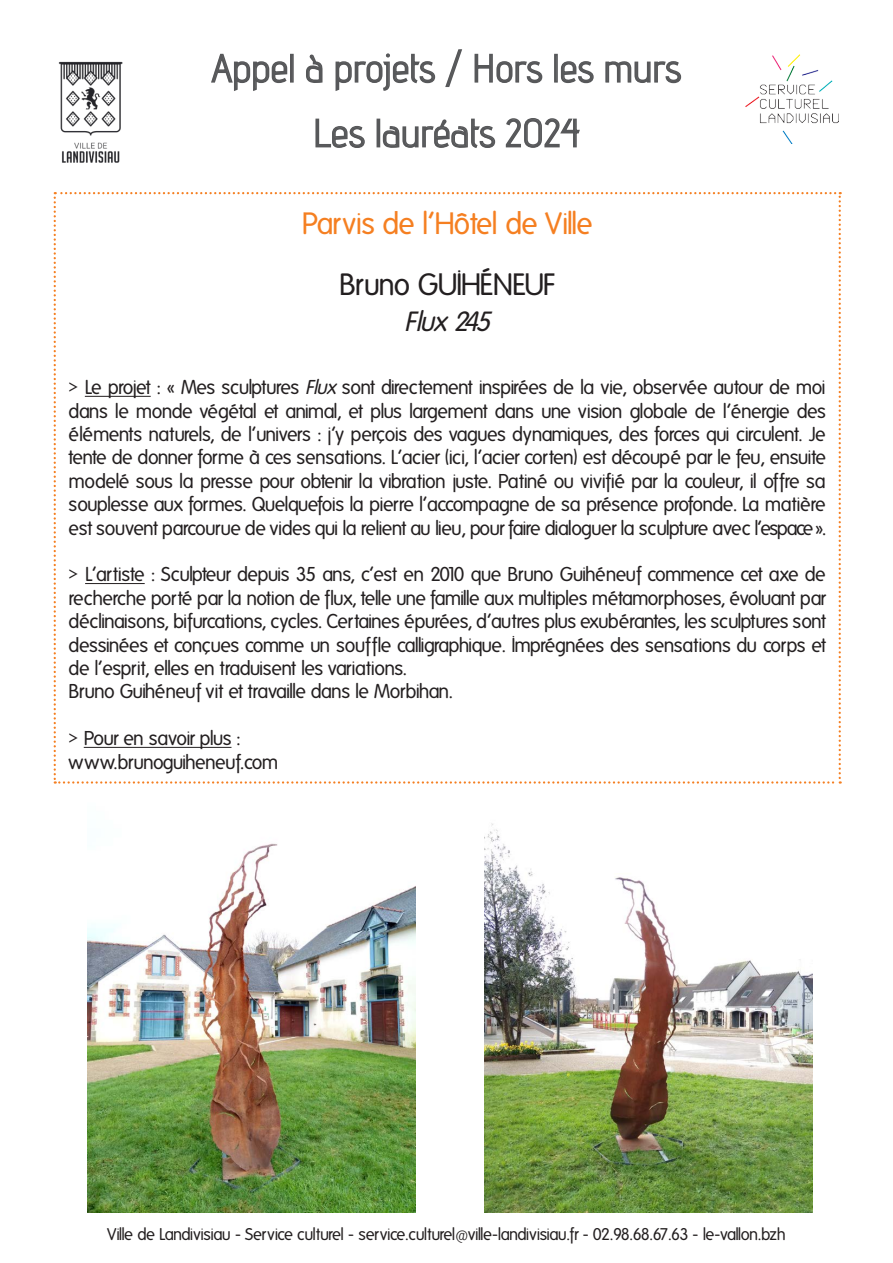
<style>
.page{position:relative;width:893px;height:1263px;background:#fff}
.page>*{position:absolute;margin:0;border:0;box-sizing:border-box;transform-origin:0 0}
.t1{font:39px "advent";color:#57585a}
.t2{font:30px "Folks";letter-spacing:-.035em;color:#f57f21}
.t3{font:30px "Folks";letter-spacing:-.04em;color:#231f20}
.t4{font:italic 27px "Folks";color:#231f20}
.t5{font:19.5px/23.4px "Folks";letter-spacing:-.035em;color:#231f20;text-align:justify}
.t6{font:16.5px "Folks";letter-spacing:-.035em;color:#231f20}
.s1{font-style:italic}
</style>
<div class="page">
<svg style="left:54px;top:192px;width:787px;height:592px"></svg>
<svg style="left:211px;top:53px;width:77px;height:38px"></svg>
<div style="left:290px;top:54px;width:4px;height:29px;border:2px solid #57585a"></div>
<svg style="left:306px;top:55px;width:17px;height:28px"></svg>
<svg style="left:335px;top:53px;width:101px;height:38px"></svg>
<svg style="left:445px;top:49px;width:18px;height:38px"></svg>
<svg style="left:474px;top:53px;width:69px;height:31px"></svg>
<div style="left:554px;top:54px;width:4px;height:29px;border:2px solid #57585a"></div>
<svg style="left:560px;top:61px;width:34px;height:23px"></svg>
<svg style="left:605px;top:61px;width:77px;height:23px"></svg>
<svg style="left:315px;top:118px;width:50px;height:30px"></svg>
<div style="left:377px;top:119px;width:3px;height:28px;border:2px solid #57585a"></div>
<svg style="left:382px;top:118px;width:114px;height:30px"></svg>
<svg style="left:505px;top:118px;width:75px;height:30px"></svg>
<img style="left:58px;top:61px;width:65px;height:102px">
<img style="left:745px;top:54px;width:94px;height:89px">
<img style="left:88px;top:843px;width:327px;height:369px">
<img style="left:485px;top:823px;width:327px;height:389px">
<p class="t1" style="left:212px;top:44px;width:471px">Appel à projets / Hors les murs</p>
<p class="t1" style="left:313px;top:109px;width:268px">Les lauréats 2024</p>
<p class="t2" style="left:302px;top:207px;width:292px">Parvis de l’Hôtel de Ville</p>
<p class="t3" style="left:339px;top:268px;width:218px">Bruno GUIHÉNEUF</p>
<p class="t4" style="left:404px;top:307px;width:94px">Flux 245</p>
<p class="t5" style="left:69px;top:376px;width:759px">&gt; Le projet : « Mes sculptures <span class="s1">Flux</span> sont directement inspirées de la vie, observée autour de moi dans le monde végétal et animal, et plus largement dans une vision globale de l’énergie des éléments naturels, de l’univers : j’y perçois des vagues dynamiques, des forces qui circulent. Je tente de donner forme à ces sensations. L’acier (ici, l’acier corten) est découpé par le feu, ensuite modelé sous la presse pour obtenir la vibration juste. Patiné ou vivifié par la couleur, il offre sa souplesse aux formes. Quelquefois la pierre l’accompagne de sa présence profonde. La matière est souvent parcourue de vides qui la relient au lieu, pour faire dialoguer la sculpture avec l’espace ».</p>
<p class="t5" style="left:69px;top:563px;width:759px">&gt; L’artiste : Sculpteur depuis 35 ans, c’est en 2010 que Bruno Guihéneuf commence cet axe de recherche porté par la notion de flux, telle une famille aux multiples métamorphoses, évoluant par déclinaisons, bifurcations, cycles. Certaines épurées, d’autres plus exubérantes, les sculptures sont dessinées et conçues comme un souffle calligraphique. Imprégnées des sensations du corps et de l’esprit, elles en traduisent les variations.</p>
<p class="t5" style="left:69px;top:680px;width:386px">Bruno Guihéneuf vit et travaille dans le Morbihan.</p>
<p class="t5" style="left:69px;top:727px;width:173px">&gt; Pour en savoir plus :</p>
<p class="t5" style="left:69px;top:750px;width:211px">www.brunoguiheneuf.com</p>
<p class="t6" style="left:107px;top:1225px;width:680px">Ville de Landivisiau - Service culturel - service.culturel@ville-landivisiau.fr - 02.98.68.67.63 - le-vallon.bzh</p>
</div>
